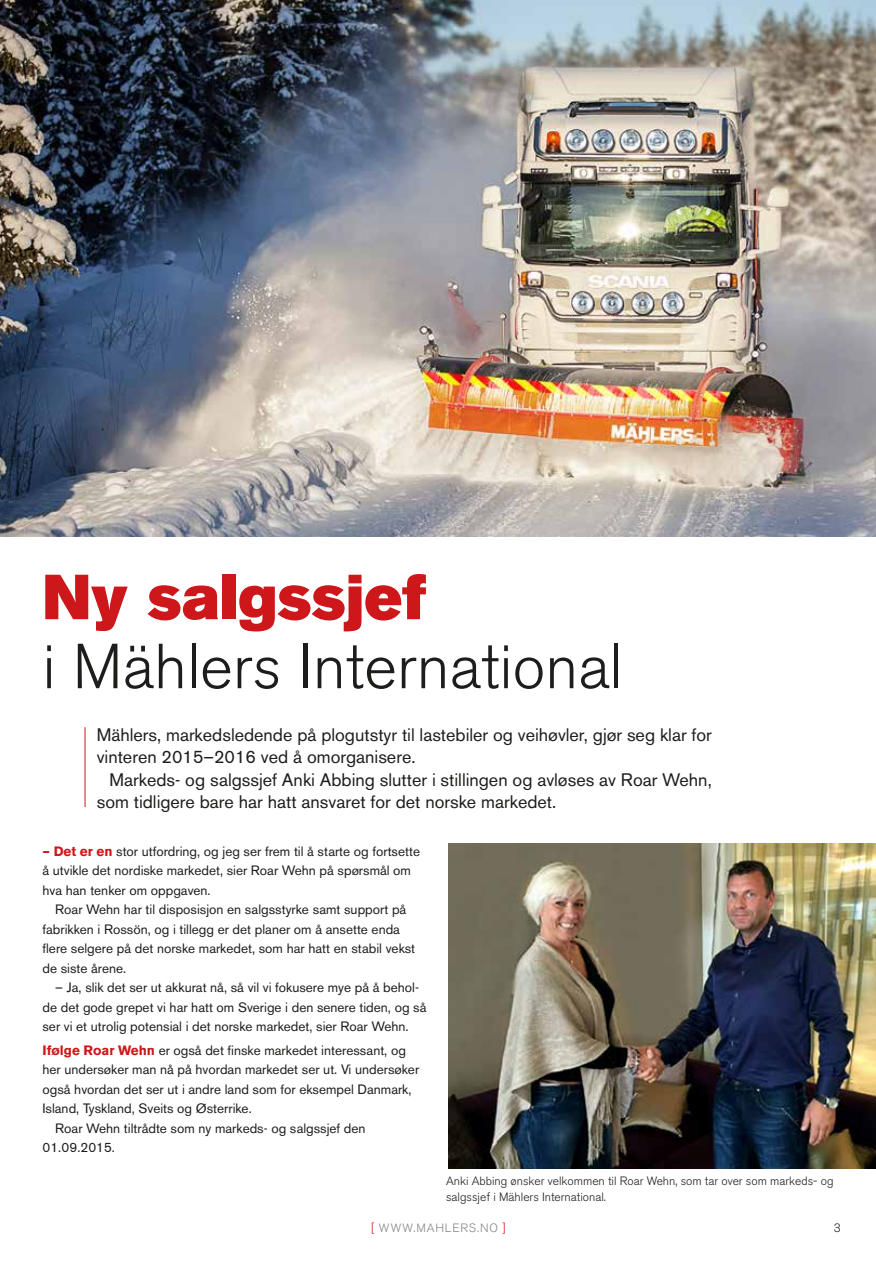
<style>
.page{position:relative;width:876px;height:1263px;background:#fff}
.page>*{position:absolute;margin:0;border:0;box-sizing:border-box;transform-origin:0 0}
.t1{font:300 63px "Akzidenz Grotesk BE";color:#1d1d1b}
.t2{font:63px "Akzidenz Grotesk BE Super";color:#cd171a}
.t3{font:18px/22.5px "Akzidenz Grotesk BE";color:#1d1d1b}
.t4{font:13.5px/19.5px "Akzidenz Grotesk BE";color:#1d1d1b}
.t5{font:300 12px/16.5px "Akzidenz Grotesk BE";color:#1d1d1b}
.t6{font:300 12px "Akzidenz Grotesk BE";letter-spacing:.07em;color:#878786}
.s1{font-weight:700;color:#cd171a}
.s2{color:#cd171a}
</style>
<div class="page">
<hr style="left:85px;top:727px;width:1px;height:80px;background:#cd171a">
<img style="left:0;top:0;width:876px;height:537px">
<img style="left:448px;top:843px;width:428px;height:325px">
<h1 class="t2" style="left:43px;top:564px;width:385px">Ny salgssjef</h1>
<h1 class="t1" style="left:43px;top:631px;width:582px">i Mählers International</h1>
<h2 class="t3" style="left:97px;top:725px;width:616px">Mählers, markedsledende på plogutstyr til lastebiler og veihøvler, gjør seg klar for vinteren 2015–2016 ved å omorganisere.</h2>
<h2 class="t3" style="left:97px;top:770px;width:616px;text-indent:13px">Markeds- og salgssjef Anki Abbing slutter i stillingen og avløses av Roar Wehn, som tidligere bare har hatt ansvaret for det norske markedet.</h2>
<p class="t4" style="left:43px;top:842px;width:379px"><span class="s1">– Det er en</span> stor utfordring, og jeg ser frem til å starte og fortsette å utvikle det nordiske markedet, sier Roar Wehn på spørsmål om hva han tenker om oppgaven.</p>
<p class="t4" style="left:43px;top:901px;width:374px;text-indent:13px">Roar Wehn har til disposisjon en salgsstyrke samt support på fabrikken i Rossön, og i tillegg er det planer om å ansette enda flere selgere på det norske markedet, som har hatt en stabil vekst de siste årene.</p>
<p class="t4" style="left:43px;top:979px;width:385px;text-indent:13px">– Ja, slik det ser ut akkurat nå, så vil vi fokusere mye på å behol&shy;de det gode grepet vi har hatt om Sverige i den senere tiden, og så ser vi et utrolig potensial i det norske markedet, sier Roar Wehn.</p>
<p class="t4" style="left:43px;top:1041px;width:365px"><span class="s1">Ifølge Roar Wehn</span> er også det finske markedet interessant, og</p>
<p class="t4" style="left:43px;top:1061px;width:378px">her undersøker man nå på hvordan markedet ser ut. Vi undersøker</p>
<p class="t4" style="left:43px;top:1080px;width:371px">også hvordan det ser ut i andre land som for eksempel Danmark,</p>
<p class="t4" style="left:43px;top:1100px;width:211px">Island, Tyskland, Sveits og Østerrike.</p>
<p class="t4" style="left:55px;top:1119px;width:312px">Roar Wehn tiltrådte som ny markeds- og salgssjef den</p>
<p class="t4" style="left:43px;top:1139px;width:74px">01.09.2015.</p>
<p class="t5" style="left:446px;top:1172px;width:389px">Anki Abbing ønsker velkommen til Roar Wehn, som tar over som markeds- og salgssjef i Mählers International.</p>
<p class="t6" style="left:371px;top:1220px;width:136px"><span class="s2">[</span> WWW.MAHLERS.NO <span class="s2">]</span></p>
<p class="t5" style="left:834px;top:1219px;width:8px">3</p>
</div>
